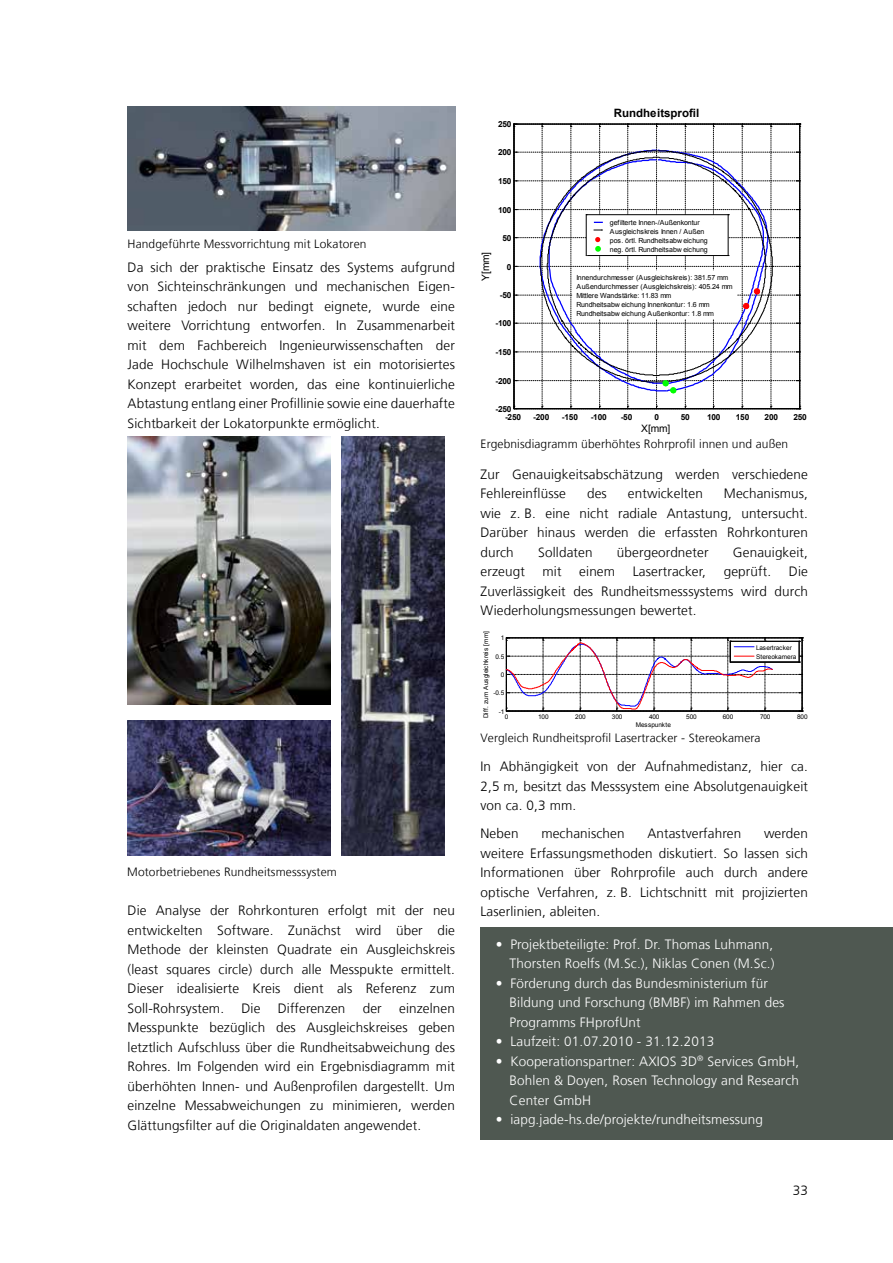
<style>
.page{position:relative;width:893px;height:1263px;background:#fff}
.page>*{position:absolute;margin:0;border:0;box-sizing:border-box;transform-origin:0 0}
.t1{font:300 13.5px/19.5px "NDS Frutiger";letter-spacing:.01em;color:#000;text-align:justify}
.t2{font:300 13.5px/19.5px "NDS Frutiger";letter-spacing:.01em;color:#fff;text-align:right}
.t3{font:300 12px "NDS Frutiger";letter-spacing:.01em;color:#000}
.t4{font:700 11.55px "Arial";color:#000}
.t5{font:10.2px "Arial";color:#000}
.t6{font:700 8.25px "Arial";letter-spacing:-.02em;color:#000}
.t7{font:7.05px/9px "Arial";letter-spacing:-.01em;color:#000}
.t8{font:6.45px/9.4px "Arial";letter-spacing:-.02em;color:#000}
.t9{font:6.45px "Arial";letter-spacing:.01em;color:#000}
.t10{font:6.45px "Arial";letter-spacing:.015em;color:#000}
</style>
<div class="page">
<img style="left:128px;top:106px;width:327px;height:124px">
<div style="left:480px;top:927px;width:413px;height:213px;background:#4f5851"></div>
<img style="left:128px;top:437px;width:202px;height:267px">
<svg style="left:514px;top:124px;width:287px;height:285px"></svg>
<img style="left:341px;top:437px;width:103px;height:418px">
<img style="left:128px;top:720px;width:202px;height:135px">
<svg style="left:506px;top:638px;width:297px;height:74px"></svg>
<p class="t3" style="left:128px;top:237px;width:240px">Handgeführte Messvorrichtung mit Lokatoren</p>
<p class="t1" style="left:128px;top:258px;width:329px">Da sich der praktische Einsatz des Systems aufgrund von Sichteinschränkungen und mechanischen Eigen&shy;schaften jedoch nur bedingt eignete, wurde eine weitere Vorrichtung entworfen. In Zusammenarbeit mit dem Fachbereich Ingenieurwissenschaften der Jade Hochschule Wilhelmshaven ist ein motorisiertes Konzept erarbeitet worden, das eine kontinuierliche Abtastung entlang einer Profillinie sowie eine dauerhafte Sichtbarkeit der Lokatorpunkte ermöglicht.</p>
<p class="t3" style="left:127px;top:865px;width:211px">Motorbetriebenes Rundheitsmesssystem</p>
<p class="t1" style="left:128px;top:901px;width:329px">Die Analyse der Rohrkonturen erfolgt mit der neu entwickelten Software. Zunächst wird über die Methode der kleinsten Quadrate ein Ausgleichskreis (least squares circle) durch alle Messpukte ermittelt.<br>Dieser idealisierte Kreis dient als Referenz zum Soll-Rohrsystem.</p>
<p class="t1" style="left:241px;top:998px;width:21px">Die</p>
<p class="t1" style="left:278px;top:998px;width:69px">Differenzen</p>
<p class="t1" style="left:363px;top:998px;width:21px">der</p>
<p class="t1" style="left:128px;top:998px;width:329px;text-indent:272px">einzelnen Messpunkte bezüglich des Ausgleichskreises geben letztlich Aufschluss über die Rundheitsabweichung des Rohres. Im Folgenden wird ein Ergebnisdiagramm mit überhöhten Innen- und Außenprofilen dargestellt. Um einzelne Messabweichungen zu minimieren, werden Glättungsfilter auf die Originaldaten angewendet.</p>
<p class="t6" style="left:498px;top:119px;width:15px">250</p>
<p class="t6" style="left:498px;top:147px;width:15px">200</p>
<p class="t6" style="left:498px;top:176px;width:15px">150</p>
<p class="t6" style="left:498px;top:204px;width:15px">100</p>
<p class="t5" style="left:479px;top:281px;width:31px;rotate:-90deg">Y[mm]</p>
<p class="t6" style="left:502px;top:232px;width:11px">50</p>
<p class="t6" style="left:507px;top:261px;width:6px">0</p>
<p class="t6" style="left:500px;top:290px;width:13px">-50</p>
<p class="t6" style="left:495px;top:318px;width:18px">-100</p>
<p class="t6" style="left:495px;top:347px;width:18px">-150</p>
<p class="t6" style="left:495px;top:375px;width:18px">-200</p>
<p class="t4" style="left:614px;top:105px;width:87px">Rundheitsprofil</p>
<p class="t7" style="left:610px;top:218px;width:99px">gefilterte Innen-/Außenkontur<br>Ausgleichskreis Innen / Außen pos. örtl. Rundheitsabw eichung neg. örtl. Rundheitsabw eichung</p>
<p class="t7" style="left:577px;top:273px;width:158px">Innendurchmesser (Ausgleichskreis): 381.57 mm Außendurchmesser (Ausgleichskreis): 405.24 mm Mittlere Wandstärke: 11.83 mm<br>Rundheitsabw eichung Innenkontur: 1.6 mm Rundheitsabw eichung Außenkontur: 1.8 mm</p>
<p class="t6" style="left:495px;top:403px;width:18px">-250</p>
<p class="t6" style="left:505px;top:411px;width:18px">-250</p>
<p class="t6" style="left:533px;top:411px;width:18px">-200</p>
<p class="t6" style="left:562px;top:411px;width:18px">-150</p>
<p class="t6" style="left:591px;top:411px;width:18px">-100</p>
<p class="t6" style="left:621px;top:411px;width:13px">-50</p>
<p class="t6" style="left:655px;top:411px;width:6px">0</p>
<p class="t6" style="left:681px;top:411px;width:11px">50</p>
<p class="t6" style="left:707px;top:411px;width:15px">100</p>
<p class="t6" style="left:736px;top:411px;width:15px">150</p>
<p class="t6" style="left:765px;top:411px;width:15px">200</p>
<p class="t6" style="left:793px;top:411px;width:15px">250</p>
<p class="t5" style="left:641px;top:422px;width:31px">X[mm]</p>
<p class="t3" style="left:481px;top:437px;width:309px">Ergebnisdiagramm überhöhtes Rohrprofil innen und außen</p>
<p class="t1" style="left:480px;top:464px;width:329px">Zur Genauigkeitsabschätzung werden verschiedene<br>Fehlereinflüsse</p>
<p class="t1" style="left:480px;top:484px;width:329px;text-indent:243px">Mechanismus, wie z. B. eine nicht radiale Antastung, untersucht.<br>Darüber hinaus werden die erfassten Rohrkonturen durch</p>
<p class="t1" style="left:587px;top:484px;width:21px">des</p>
<p class="t1" style="left:628px;top:484px;width:76px">entwickelten</p>
<p class="t1" style="left:538px;top:542px;width:56px">Solldaten</p>
<p class="t1" style="left:617px;top:542px;width:93px">übergeordneter</p>
<p class="t1" style="left:733px;top:542px;width:76px">Genauigkeit,</p>
<p class="t1" style="left:480px;top:562px;width:46px">erzeugt</p>
<p class="t1" style="left:543px;top:562px;width:21px">mit</p>
<p class="t1" style="left:579px;top:562px;width:37px">einem</p>
<p class="t1" style="left:633px;top:562px;width:75px">Lasertracker,</p>
<p class="t1" style="left:724px;top:562px;width:49px">geprüft.</p>
<p class="t1" style="left:480px;top:562px;width:329px;text-indent:308px">Die Zuverlässigkeit des Rundheitsmesssystems wird durch Wiederholungsmessungen bewertet.</p>
<p class="t9" style="left:482px;top:718px;width:88px;rotate:-90deg">Diff. zum Ausgleichkreis [mm]</p>
<p class="t8" style="left:501px;top:633px;width:5px">1</p>
<p class="t8" style="left:756px;top:643px;width:42px">Lasertracker<br>Stereokamera</p>
<p class="t8" style="left:495px;top:652px;width:11px">0.5</p>
<p class="t8" style="left:501px;top:670px;width:5px">0</p>
<p class="t8" style="left:493px;top:688px;width:13px">-0.5</p>
<p class="t8" style="left:499px;top:706px;width:7px">-1</p>
<p class="t8" style="left:505px;top:712px;width:5px">0</p>
<p class="t8" style="left:538px;top:712px;width:12px">100</p>
<p class="t8" style="left:575px;top:712px;width:12px">200</p>
<p class="t8" style="left:612px;top:712px;width:12px">300</p>
<p class="t8" style="left:649px;top:712px;width:12px">400</p>
<p class="t8" style="left:686px;top:712px;width:12px">500</p>
<p class="t8" style="left:723px;top:712px;width:12px">600</p>
<p class="t8" style="left:760px;top:712px;width:12px">700</p>
<p class="t8" style="left:797px;top:712px;width:12px">800</p>
<p class="t10" style="left:636px;top:721px;width:37px">Messpunkte</p>
<p class="t3" style="left:480px;top:730px;width:282px">Vergleich Rundheitsprofil Lasertracker - Stereokamera</p>
<p class="t1" style="left:480px;top:757px;width:329px">In Abhängigkeit von der Aufnahmedistanz, hier ca.<br>2,5 m, besitzt das Messsystem eine Absolutgenauigkeit von ca. 0,3 mm.</p>
<p class="t1" style="left:480px;top:824px;width:40px">Neben</p>
<p class="t1" style="left:541px;top:824px;width:85px">mechanischen</p>
<p class="t1" style="left:647px;top:824px;width:95px">Antastverfahren</p>
<p class="t1" style="left:480px;top:824px;width:329px;text-indent:283px">werden weitere Erfassungsmethoden diskutiert. So lassen sich Informationen über Rohrprofile auch durch andere optische Verfahren, z. B. Lichtschnitt mit projizierten Laserlinien, ableiten.</p>
<p class="t2" style="left:496px;top:935px;width:280px">• Projektbeteiligte: Prof. Dr. Thomas Luhmann,<br>Thorsten Roelfs (M.Sc.), Niklas Conen (M.Sc.)</p>
<p class="t2" style="left:510px;top:974px;width:276px;text-align:left;text-indent:-14px">• Förderung durch das Bundesministerium für<br>Bildung und Forschung (BMBF) im Rahmen des<br>Programms FHprofUnt</p>
<p class="t2" style="left:496px;top:1032px;width:220px">• Laufzeit: 01.07.2010 - 31.12.2013</p>
<p class="t2" style="left:510px;top:1051px;width:291px;text-align:justify;text-indent:-14px">• Kooperationspartner: AXIOS 3D<sup>®</sup> Services GmbH, Bohlen &amp; Doyen, Rosen Technology and Research Center GmbH</p>
<p class="t2" style="left:496px;top:1110px;width:269px">• iapg.jade-hs.de/projekte/rundheitsmessung</p>
<p class="t1" style="left:793px;top:1181px;width:17px">33</p>
</div>
